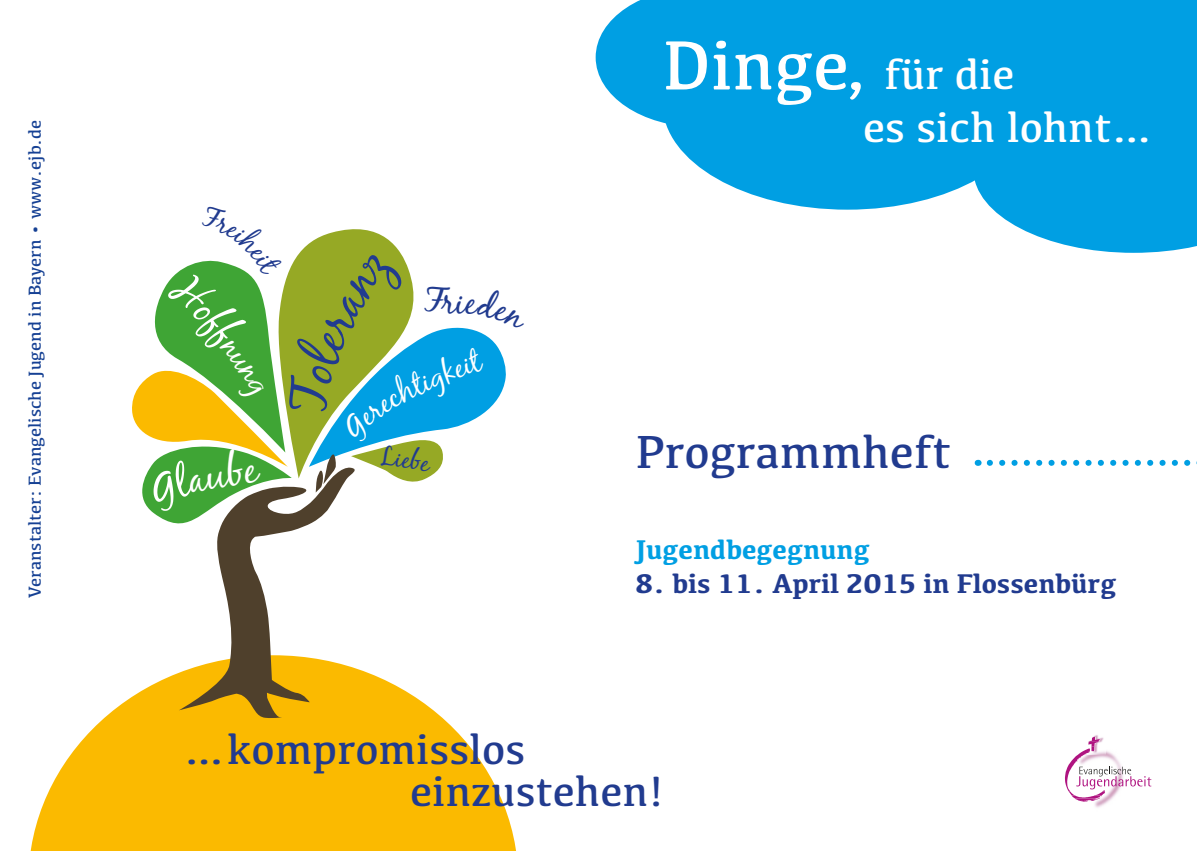
<style>
.page{position:relative;width:1197px;height:851px;background:#fff}
.page>*{position:absolute;margin:0;border:0;box-sizing:border-box;transform-origin:0 0}
.t1{font:72px "Kefa";color:#fff}
.t2{font:48px "Kefa";color:#213b8f}
.t3{font:44px/42.2px "Kefa";color:#213b8f}
.t4{font:44px "Kefa";color:#fff}
.t5{font:700 28px "Kefa";color:#213b8f}
.t6{font:700 28px "Kefa";color:#009fe3}
.t7{font:18px "Kefa";color:#164194}
.s1{font-size:44px}
</style>
<div class="page">
<svg style="left:595px;top:0;width:67px;height:123px"></svg>
<div style="left:1032px;top:0;width:164px;height:86px;background:#009fe3"></div>
<svg style="left:662px;top:0;width:370px;height:210px;background:#16a7e5"></svg>
<svg style="left:973px;top:86px;width:223px;height:167px;background:#14a6e5"></svg>
<div style="left:688px;top:0;width:405px;height:22px;background:#009fe3"></div>
<svg style="left:30px;top:670px;width:486px;height:180px;fill:#fbba00"></svg>
<svg style="left:179px;top:538px;width:181px;height:180px"></svg>
<svg style="left:989px;top:460px;width:208px;height:6px"></svg>
<img style="left:1081px;top:801px;width:28px;height:7px">
<svg style="left:1065px;top:736px;width:86px;height:65px"></svg>
<svg style="left:132px;top:229px;width:374px;height:309px"></svg>
<p class="t7" style="left:24px;top:597px;width:479px;rotate:-90deg">Veranstalter: Evangelische Jugend in Bayern • www.ejb.de</p>
<h1 class="t1" style="left:662px;top:21px;width:353px">Dinge, <span class="s1">für die</span></h1>
<h3 class="t4" style="left:862px;top:100px;width:293px">es sich lohnt…</h3>
<h2 class="t2" style="left:635px;top:421px;width:317px">Programmheft</h2>
<h3 class="t6" style="left:635px;top:530px;width:236px">Jugendbegegnung</h3>
<h3 class="t5" style="left:635px;top:564px;width:482px">8. bis 11. April 2015 in Flossenbürg</h3>
<h3 class="t3" style="left:410px;top:726px;width:254px;text-indent:-226px">…kompromisslos einzustehen!</h3>
</div>
